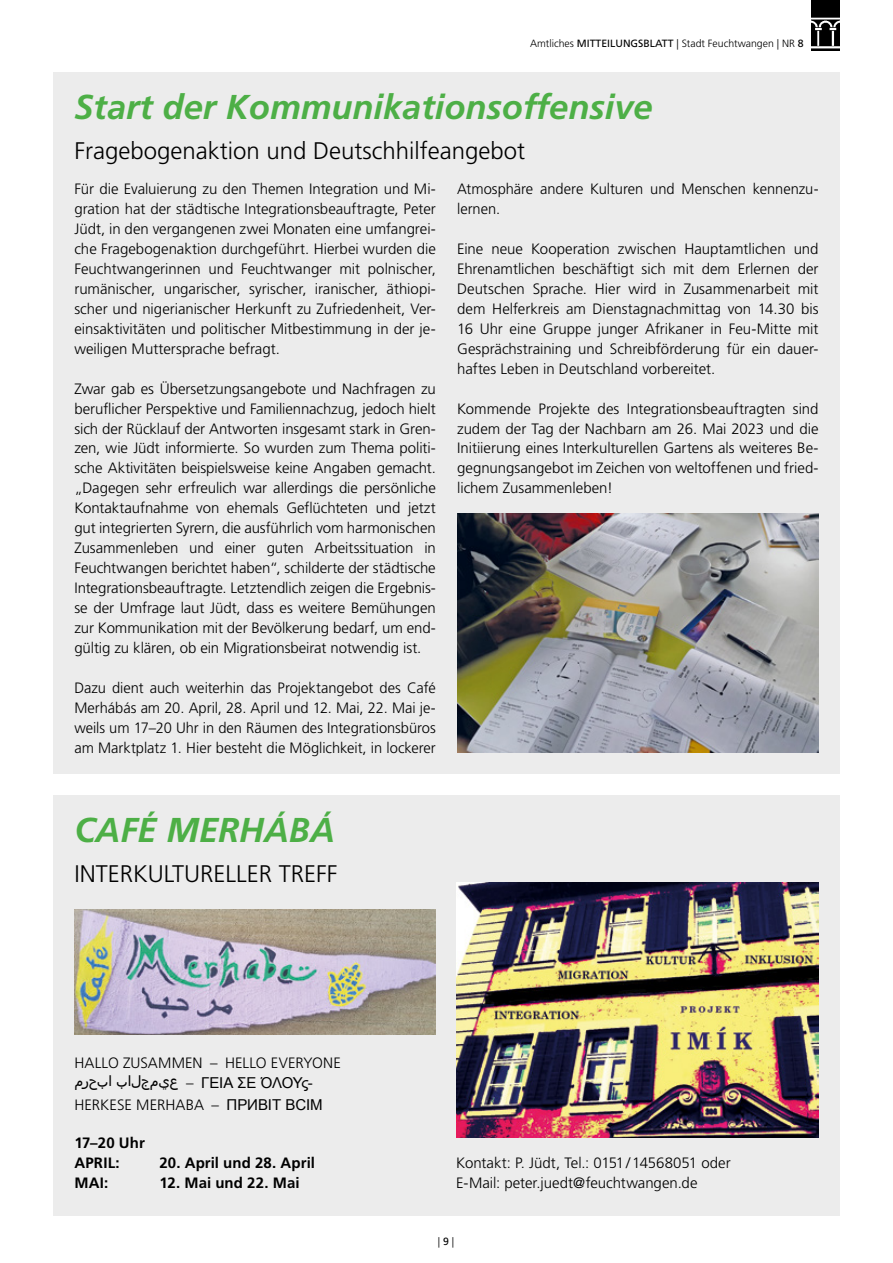
<style>
.page{position:relative;width:893px;height:1263px;background:#fff}
.page>*{position:absolute;margin:0;border:0;box-sizing:border-box;transform-origin:0 0}
.t1{font:italic 700 34.5px "Frutiger";color:#4daf46}
.t2{font:300 24px "Frutiger";color:#000}
.t3{font:300 15px/20px "Frutiger";color:#000;text-align:justify}
.t4{font:700 15px/20px "Frutiger";letter-spacing:.005em;color:#000}
.t5{font:15px "Arial Unicode MS";letter-spacing:-.015em;color:#000}
.t6{font:300 10.5px "Frutiger";color:#000}
.s1{font-weight:400}
.s2{font-family:"Frutiger";font-weight:300}
.s3{font-family:"Arial Unicode MS";font-weight:400}
</style>
<div class="page">
<img style="left:812px;top:0;width:28px;height:51px">
<div style="left:53px;top:72px;width:787px;height:702px;background:#ececec"></div>
<img style="left:457px;top:513px;width:362px;height:240px">
<div style="left:53px;top:795px;width:787px;height:421px;background:#ececec"></div>
<img style="left:74px;top:909px;width:362px;height:126px">
<img style="left:457px;top:882px;width:362px;height:255px">
<p class="t6" style="left:530px;top:37px;width:275px">Amtliches <span class="s1">MITTEILUNGSBLATT</span> | Stadt Feuchtwangen | NR <span class="s1">8</span></p>
<h1 class="t1" style="left:74px;top:87px;width:580px">Start der Kommunikationsoffensive</h1>
<h2 class="t2" style="left:74px;top:137px;width:452px">Fragebogenaktion und Deutschhilfeangebot</h2>
<p class="t3" style="left:74px;top:179px;width:363px">Für die Evaluierung zu den Themen Integration und Mi&shy;gration hat der städtische Integrationsbeauftragte, Peter Jüdt, in den vergangenen zwei Monaten eine umfangrei&shy;che Fragebogenaktion durchgeführt. Hierbei wurden die Feuchtwangerinnen und Feuchtwanger mit polnischer, rumänischer, ungarischer, syrischer, iranischer, äthiopi&shy;scher und nigerianischer Herkunft zu Zufriedenheit, Ver&shy;einsaktivitäten und politischer Mitbestimmung in der je&shy;weiligen Muttersprache befragt.</p>
<p class="t3" style="left:74px;top:379px;width:363px">Zwar gab es Übersetzungsangebote und Nachfragen zu beruflicher Perspektive und Familiennachzug, jedoch hielt sich der Rücklauf der Antworten insgesamt stark in Gren&shy;zen, wie Jüdt informierte. So wurden zum Thema politi&shy;sche Aktivitäten beispielsweise keine Angaben gemacht. „Dagegen sehr erfreulich war allerdings die persönliche Kontaktaufnahme von ehemals Geflüchteten und jetzt gut integrierten Syrern, die ausführlich vom harmonischen Zusammenleben und einer guten Arbeitssituation in Feuchtwangen berichtet haben“, schilderte der städtische Integrationsbeauftragte. Letztendlich zeigen die Ergebnis&shy;se der Umfrage laut Jüdt, dass es weitere Bemühungen zur Kommunikation mit der Bevölkerung bedarf, um end&shy;gültig zu klären, ob ein Migrationsbeirat notwendig ist.</p>
<p class="t3" style="left:74px;top:678px;width:363px">Dazu dient auch weiterhin das Projektangebot des Café Merhábás am 20. April, 28. April und 12. Mai, 22. Mai je&shy;weils um 17–20 Uhr in den Räumen des Integrationsbüros am Marktplatz 1. Hier besteht die Möglichkeit, in lockerer</p>
<p class="t3" style="left:457px;top:179px;width:362px">Atmosphäre andere Kulturen und Menschen kennenzu&shy;lernen.</p>
<p class="t3" style="left:457px;top:239px;width:363px">Eine neue Kooperation zwischen Hauptamtlichen und Ehrenamtlichen beschäftigt sich mit dem Erlernen der Deutschen Sprache. Hier wird in Zusammenarbeit mit dem Helferkreis am Dienstagnachmittag von 14.30 bis 16 Uhr eine Gruppe junger Afrikaner in Feu-Mitte mit Gesprächstraining und Schreibförderung für ein dauer&shy;haftes Leben in Deutschland vorbereitet.</p>
<p class="t3" style="left:457px;top:399px;width:363px">Kommende Projekte des Integrationsbeauftragten sind zudem der Tag der Nachbarn am 26. Mai 2023 und die Initiierung eines Interkulturellen Gartens als weiteres Be&shy;gegnungsangebot im Zeichen von weltoffenen und fried&shy;lichem Zusammenleben!</p>
<h1 class="t1" style="left:74px;top:810px;width:262px">CAFÉ MERHÁBÁ</h1>
<h2 class="t2" style="left:74px;top:860px;width:265px">INTERKULTURELLER TREFF</h2>
<p class="t3" style="left:74px;top:1053px;width:268px">HALLO ZUSAMMEN – HELLO EVERYONE</p>
<p class="t5" style="left:74px;top:1069px;width:106px">بحرم ا ب لا يمج ع</p>
<p class="t5" style="left:186px;top:1072px;width:128px"><span class="s2">–</span> ΓΕΙΑ ΣΕ ΌΛΟΥς-</p>
<p class="t3" style="left:74px;top:1095px;width:250px">HERKESE MERHABA – <span class="s3">ПРИВІТ ВСІМ</span></p>
<p class="t4" style="left:74px;top:1132px;width:72px">17–20 Uhr<br>APRIL:</p>
<p class="t4" style="left:159px;top:1152px;width:157px">20. April und 28. April</p>
<p class="t4" style="left:74px;top:1172px;width:35px">MAI:</p>
<p class="t4" style="left:159px;top:1172px;width:142px">12. Mai und 22. Mai</p>
<p class="t3" style="left:456px;top:1153px;width:276px">Kontakt: P. Jüdt, Tel.: 0151/14568051 oder<br>E-Mail: peter.juedt@feuchtwangen.de</p>
<p class="t6" style="left:438px;top:1236px;width:18px">| <span class="s1">9</span> |</p>
</div>
